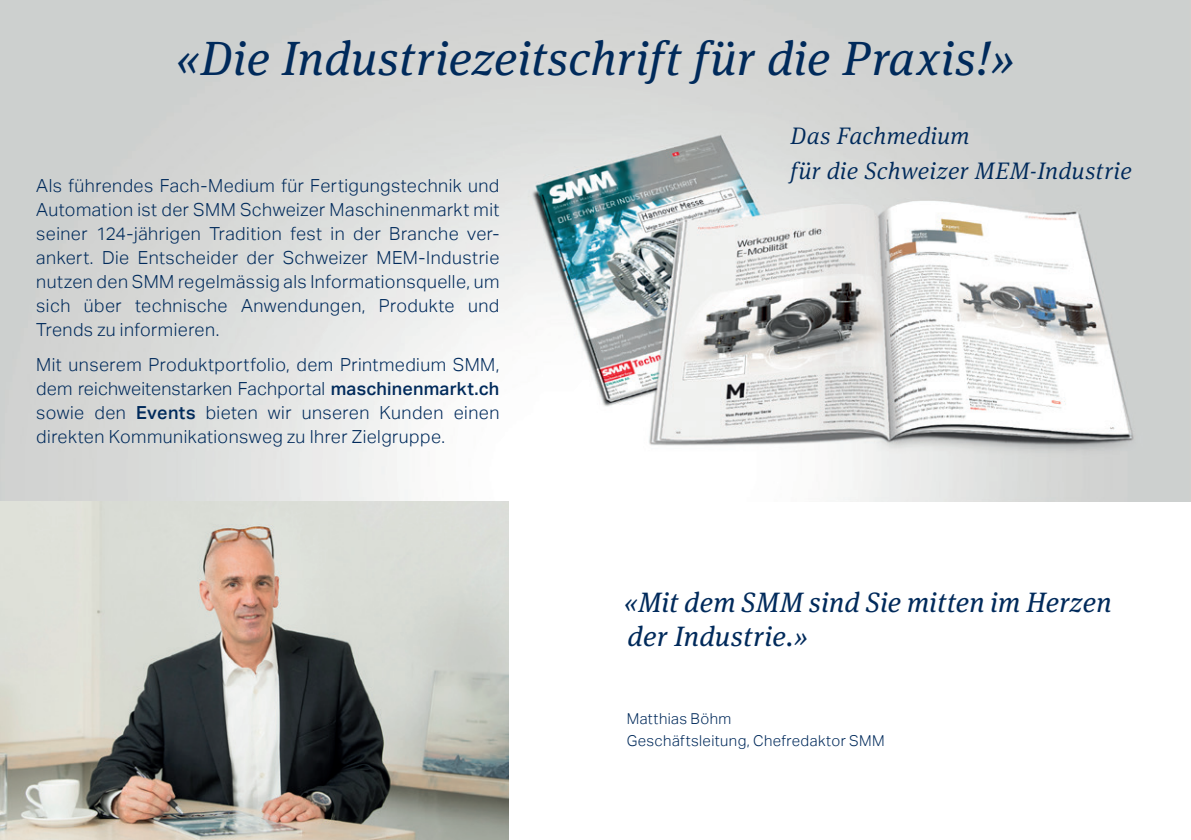
<style>
.page{position:relative;width:1191px;height:840px;background:#fff}
.page>*{position:absolute;margin:0;border:0;box-sizing:border-box;transform-origin:0 0}
.t1{font:italic 48px "Meta Serif OT";letter-spacing:.015em;color:#002a5b}
.t2{font:italic 28px/34px "Meta Serif OT";letter-spacing:.015em;color:#002a5b}
.t3{font:italic 300 24px/34.4px "Meta Serif OT";letter-spacing:.015em;color:#002a5b}
.t4{font:300 18px/24px "Aktiv Grotesk";letter-spacing:.025em;color:#002a5b;text-align:justify}
.t5{font:300 15px/22px "Aktiv Grotesk";letter-spacing:.025em;color:#002a5b}
.s1{font-weight:500}
</style>
<div class="page">
<img style="left:0;top:0;width:1191px;height:501px">
<img style="left:0;top:501px;width:508px;height:338px">
<h1 class="t1" style="left:176px;top:28px;width:840px">«Die Industriezeitschrift für die Praxis!»</h1>
<p class="t4" style="left:36px;top:173px;width:465px">Als führendes Fach-Medium für Fertigungstechnik und Automation ist der SMM Schweizer Maschinenmarkt mit seiner 124-jährigen Tradition fest in der Branche ver&shy;ankert. Die Entscheider der Schweizer MEM-Industrie nutzen den SMM regelmässig als Informationsquelle, um sich über technische Anwendungen, Produkte und Trends zu informieren.</p>
<p class="t4" style="left:36px;top:353px;width:464px">Mit unserem Produktportfolio, dem Printmedium SMM, dem reichweitenstarken Fachportal <span class="s1">maschinenmarkt.ch </span>sowie den <span class="s1">Events</span> bieten wir unseren Kunden einen direkten Kommunikationsweg zu Ihrer Zielgruppe.</p>
<h3 class="t3" style="left:790px;top:119px;width:343px">Das Fachmedium<br>für die Schweizer MEM-Industrie</h3>
<h2 class="t2" style="left:624px;top:585px;width:489px">«Mit dem SMM sind Sie mitten im Herzen der Industrie.»</h2>
<p class="t5" style="left:626px;top:707px;width:259px">Matthias Böhm<br>Geschäftsleitung, Chefredaktor SMM</p>
</div>
